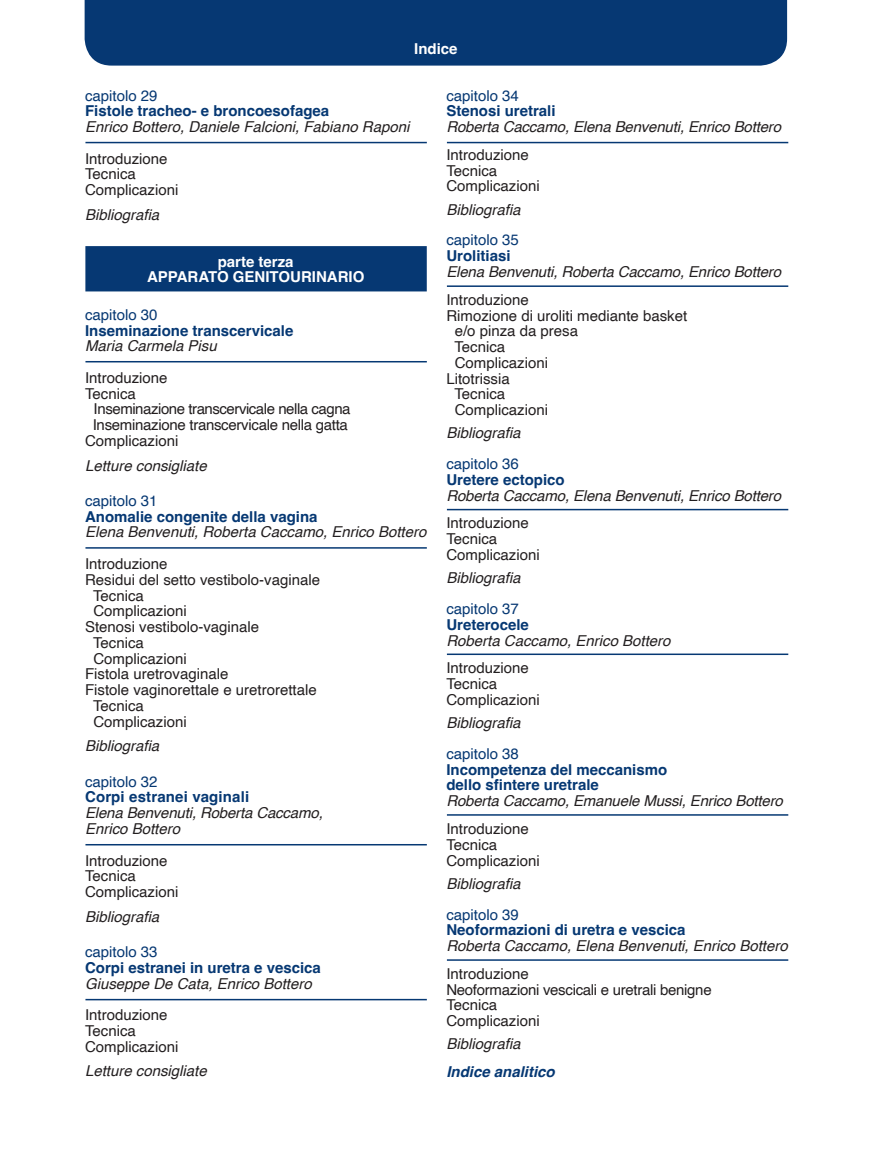
<style>
.page{position:relative;width:893px;height:1149px;background:#fff}
.page>*{position:absolute;margin:0;border:0;box-sizing:border-box;transform-origin:0 0}
.t1{font:italic 15px/15.8px "Helvetica";color:#231f20}
.t2{font:15px/15.8px "Helvetica";color:#231f20}
.t3{font:700 15px/15.8px "Helvetica";color:#063873}
.t4{font:15px "Helvetica";color:#063873}
.t5{font:15px/15.8px "Helvetica";letter-spacing:-.02em;color:#231f20}
.t6{font:700 15px/15.8px "Helvetica";color:#fff;text-align:center}
.t7{font:15px "Helvetica";letter-spacing:-.03em;color:#231f20}
.t8{font:italic 700 15px "Helvetica";color:#063873}
</style>
<div class="page">
<div style="left:86px;top:247px;width:340px;height:43px;background:#063873"></div>
<div style="left:85px;top:246px;width:342px;height:45px;border:2px solid #063873"></div>
<div style="left:85px;top:0;width:702px;height:66px;background:#063873"></div>
<hr style="left:85px;top:142px;width:342px;height:1px;background:#063873">
<hr style="left:85px;top:361px;width:342px;height:1px;background:#063873">
<hr style="left:85px;top:547px;width:342px;height:1px;background:#063873">
<hr style="left:85px;top:843px;width:342px;height:2px;background:#063873">
<hr style="left:85px;top:998px;width:342px;height:2px;background:#063873">
<hr style="left:447px;top:142px;width:341px;height:1px;background:#063873">
<hr style="left:447px;top:285px;width:341px;height:2px;background:#063873">
<hr style="left:447px;top:508px;width:341px;height:2px;background:#063873">
<hr style="left:447px;top:653px;width:341px;height:1px;background:#063873">
<hr style="left:447px;top:814px;width:341px;height:1px;background:#063873">
<hr style="left:447px;top:959px;width:341px;height:1px;background:#063873">
<p class="t6" style="left:414px;top:42px;width:45px">Indice</p>
<p class="t4" style="left:85px;top:89px;width:74px">capitolo 29</p>
<p class="t3" style="left:85px;top:104px;width:246px">Fistole tracheo- e broncoesofagea</p>
<p class="t1" style="left:85px;top:120px;width:326px">Enrico Bottero, Daniele Falcioni, Fabiano Raponi</p>
<p class="t2" style="left:85px;top:152px;width:95px">Introduzione<br>Tecnica<br>Complicazioni</p>
<p class="t1" style="left:85px;top:208px;width:76px">Bibliografia</p>
<p class="t6" style="left:147px;top:254px;width:219px">parte terza<br>APPARATO GENITOURINARIO</p>
<p class="t4" style="left:85px;top:308px;width:74px">capitolo 30</p>
<p class="t3" style="left:85px;top:323px;width:210px">Inseminazione transcervicale</p>
<p class="t1" style="left:85px;top:339px;width:133px">Maria Carmela Pisu</p>
<p class="t2" style="left:85px;top:371px;width:84px">Introduzione</p>
<p class="t2" style="left:85px;top:386px;width:52px">Tecnica</p>
<p class="t7" style="left:93px;top:402px;width:259px">Inseminazione transcervicale nella cagna</p>
<p class="t5" style="left:93px;top:418px;width:257px">Inseminazione transcervicale nella gatta</p>
<p class="t2" style="left:85px;top:434px;width:95px">Complicazioni</p>
<p class="t1" style="left:85px;top:458px;width:123px">Letture consigliate</p>
<p class="t4" style="left:85px;top:494px;width:74px">capitolo 31</p>
<p class="t3" style="left:85px;top:509px;width:234px">Anomalie congenite della vagina</p>
<p class="t1" style="left:85px;top:525px;width:343px">Elena Benvenuti, Roberta Caccamo, Enrico Bottero</p>
<p class="t2" style="left:85px;top:557px;width:84px">Introduzione</p>
<p class="t2" style="left:85px;top:572px;width:237px">Residui del setto vestibolo-vaginale</p>
<p class="t2" style="left:93px;top:588px;width:52px">Tecnica</p>
<p class="t2" style="left:93px;top:604px;width:95px">Complicazioni</p>
<p class="t2" style="left:85px;top:620px;width:176px">Stenosi vestibolo-vaginale</p>
<p class="t2" style="left:93px;top:635px;width:52px">Tecnica</p>
<p class="t2" style="left:93px;top:651px;width:95px">Complicazioni</p>
<p class="t2" style="left:85px;top:667px;width:145px">Fistola uretrovaginale</p>
<p class="t2" style="left:85px;top:683px;width:233px">Fistole vaginorettale e uretrorettale</p>
<p class="t2" style="left:93px;top:698px;width:52px">Tecnica</p>
<p class="t2" style="left:93px;top:714px;width:95px">Complicazioni</p>
<p class="t1" style="left:85px;top:739px;width:76px">Bibliografia</p>
<p class="t4" style="left:85px;top:774px;width:74px">capitolo 32</p>
<p class="t3" style="left:85px;top:790px;width:166px">Corpi estranei vaginali</p>
<p class="t1" style="left:85px;top:806px;width:239px">Elena Benvenuti, Roberta Caccamo,<br>Enrico Bottero</p>
<p class="t2" style="left:85px;top:853px;width:95px">Introduzione<br>Tecnica<br>Complicazioni</p>
<p class="t1" style="left:85px;top:909px;width:76px">Bibliografia</p>
<p class="t4" style="left:85px;top:945px;width:74px">capitolo 33</p>
<p class="t3" style="left:85px;top:960px;width:237px">Corpi estranei in uretra e vescica</p>
<p class="t1" style="left:85px;top:976px;width:228px">Giuseppe De Cata, Enrico Bottero</p>
<p class="t2" style="left:85px;top:1007px;width:95px">Introduzione<br>Tecnica<br>Complicazioni</p>
<p class="t1" style="left:85px;top:1064px;width:123px">Letture consigliate</p>
<p class="t4" style="left:446px;top:89px;width:74px">capitolo 34</p>
<p class="t3" style="left:446px;top:104px;width:111px">Stenosi uretrali</p>
<p class="t1" style="left:446px;top:120px;width:336px">Roberta Caccamo, Elena Benvenuti, Enrico Bottero</p>
<p class="t2" style="left:446px;top:148px;width:95px">Introduzione<br>Tecnica<br>Complicazioni</p>
<p class="t1" style="left:446px;top:203px;width:76px">Bibliografia</p>
<p class="t4" style="left:446px;top:234px;width:74px">capitolo 35</p>
<p class="t3" style="left:446px;top:249px;width:66px">Urolitiasi</p>
<p class="t1" style="left:446px;top:265px;width:336px">Elena Benvenuti, Roberta Caccamo, Enrico Bottero</p>
<p class="t2" style="left:446px;top:293px;width:84px">Introduzione</p>
<p class="t2" style="left:446px;top:308px;width:242px">Rimozione di uroliti mediante basket</p>
<p class="t2" style="left:455px;top:324px;width:125px">e/o pinza da presa</p>
<p class="t2" style="left:454px;top:340px;width:52px">Tecnica</p>
<p class="t2" style="left:455px;top:356px;width:95px">Complicazioni</p>
<p class="t2" style="left:446px;top:371px;width:65px">Litotrissia</p>
<p class="t2" style="left:454px;top:387px;width:52px">Tecnica</p>
<p class="t2" style="left:455px;top:403px;width:95px">Complicazioni</p>
<p class="t1" style="left:446px;top:426px;width:76px">Bibliografia</p>
<p class="t4" style="left:446px;top:457px;width:74px">capitolo 36</p>
<p class="t3" style="left:446px;top:473px;width:120px">Uretere ectopico</p>
<p class="t1" style="left:446px;top:488px;width:336px">Roberta Caccamo, Elena Benvenuti, Enrico Bottero</p>
<p class="t2" style="left:446px;top:516px;width:95px">Introduzione<br>Tecnica<br>Complicazioni</p>
<p class="t1" style="left:446px;top:571px;width:76px">Bibliografia</p>
<p class="t4" style="left:446px;top:602px;width:74px">capitolo 37</p>
<p class="t3" style="left:446px;top:617px;width:84px">Ureterocele</p>
<p class="t1" style="left:446px;top:633px;width:226px">Roberta Caccamo, Enrico Bottero</p>
<p class="t2" style="left:446px;top:661px;width:95px">Introduzione<br>Tecnica<br>Complicazioni</p>
<p class="t1" style="left:446px;top:716px;width:76px">Bibliografia</p>
<p class="t4" style="left:446px;top:747px;width:74px">capitolo 38</p>
<p class="t3" style="left:446px;top:762px;width:222px">Incompetenza del meccanismo dello sfintere uretrale</p>
<p class="t1" style="left:446px;top:794px;width:338px">Roberta Caccamo, Emanuele Mussi, Enrico Bottero</p>
<p class="t2" style="left:446px;top:821px;width:95px">Introduzione<br>Tecnica<br>Complicazioni</p>
<p class="t1" style="left:446px;top:876px;width:76px">Bibliografia</p>
<p class="t4" style="left:446px;top:907px;width:74px">capitolo 39</p>
<p class="t3" style="left:446px;top:923px;width:241px">Neoformazioni di uretra e vescica</p>
<p class="t1" style="left:446px;top:938px;width:343px">Roberta Caccamo, Elena Benvenuti, Enrico Bottero</p>
<p class="t5" style="left:446px;top:966px;width:267px">Introduzione<br>Neoformazioni vescicali e uretrali benigne<br>Tecnica<br>Complicazioni</p>
<p class="t1" style="left:446px;top:1037px;width:76px">Bibliografia</p>
<p class="t8" style="left:446px;top:1065px;width:110px">Indice analitico</p>
</div>
